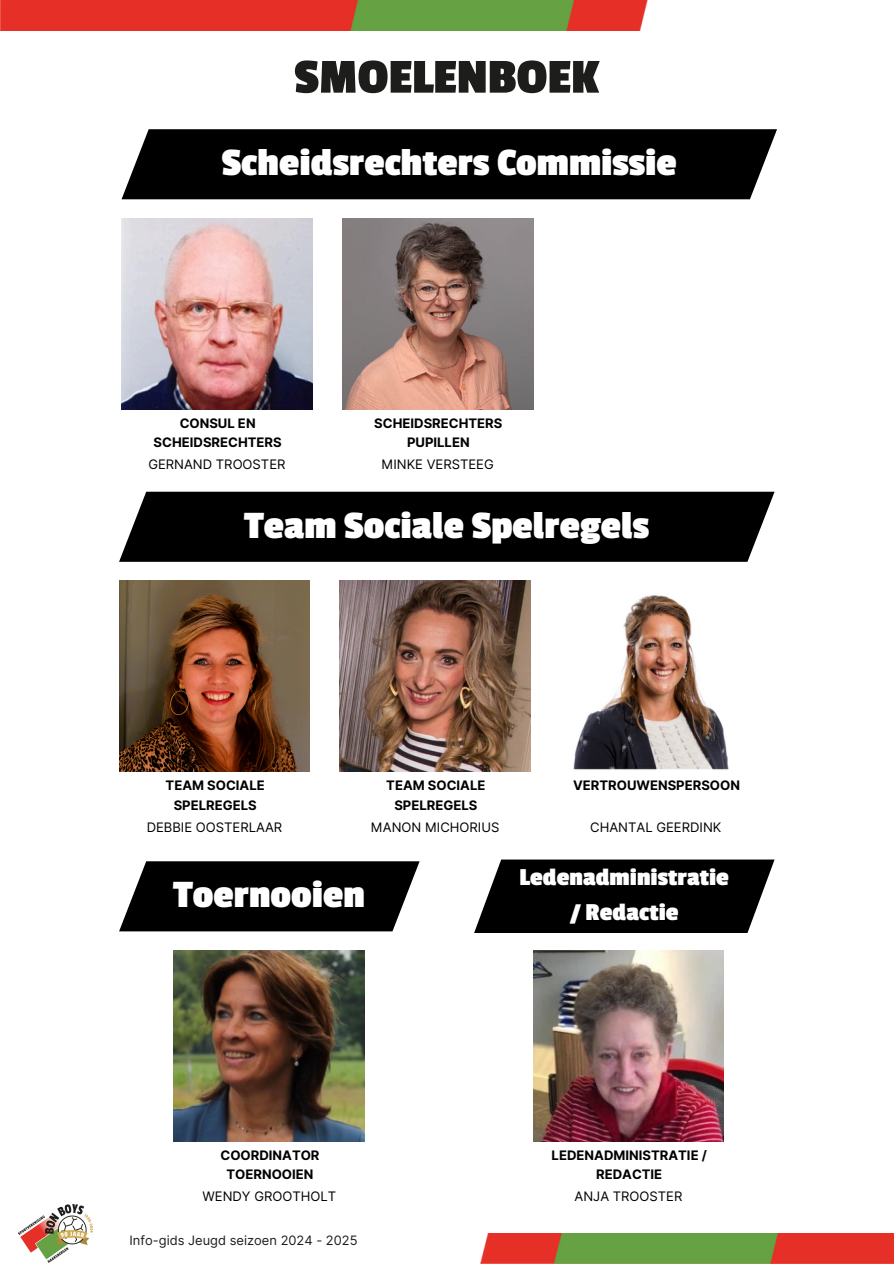
<style>
.page{position:relative;width:894px;height:1264px;background:#fff}
.page>*{position:absolute;margin:0;border:0;box-sizing:border-box;transform-origin:0 0}
.t1{font:700 51px "Passion One";color:#1d1e1b}
.t2{font:700 40.5px "Passion One";color:#fff}
.t3{font:700 25.5px/34.8px "Passion One";color:#fff;text-align:center}
.t4{font:700 13.05px/19.6px "Inter";color:#000;text-align:center}
.t5{font:13.05px "Inter";color:#000}
.t6{font:12.9px "Inter";color:#1d1e1b}
</style>
<div class="page">
<img style="left:480px;top:1233px;width:413px;height:30px">
<img style="left:19px;top:1204px;width:73px;height:57px">
<img style="left:0;top:0;width:647px;height:30px">
<img style="left:342px;top:218px;width:191px;height:191px">
<div style="left:121px;top:129px;width:655px;height:70px;background:#000"></div>
<img style="left:121px;top:218px;width:191px;height:191px">
<img style="left:339px;top:581px;width:191px;height:190px">
<div style="left:119px;top:491px;width:655px;height:71px;background:#000"></div>
<img style="left:119px;top:581px;width:191px;height:190px">
<img style="left:573px;top:595px;width:156px;height:175px">
<svg style="left:119px;top:861px;width:300px;height:70px;background:#171717"></svg>
<img style="left:174px;top:950px;width:190px;height:191px">
<img style="left:533px;top:950px;width:190px;height:191px">
<svg style="left:474px;top:859px;width:300px;height:74px;background:#181818"></svg>
<h4 class="t1" style="left:294px;top:50px;width:306px">SMOELENBOEK</h4>
<h5 class="t2" style="left:221px;top:141px;width:456px">Scheidsrechters Commissie</h5>
<p class="t4" style="left:154px;top:413px;width:129px">CONSUL EN<br>SCHEIDSRECHTERS</p>
<h4 class="t5" style="left:148px;top:456px;width:139px">GERNAND TROOSTER</h4>
<p class="t4" style="left:374px;top:413px;width:129px">SCHEIDSRECHTERS<br>PUPILLEN</p>
<h4 class="t5" style="left:381px;top:456px;width:114px">MINKE VERSTEEG</h4>
<h5 class="t2" style="left:244px;top:504px;width:406px">Team Sociale Spelregels</h5>
<h4 class="t4" style="left:165px;top:775px;width:101px">TEAM SOCIALE<br>SPELREGELS</h4>
<h5 class="t5" style="left:147px;top:819px;width:137px">DEBBIE OOSTERLAAR</h5>
<p class="t4" style="left:386px;top:775px;width:101px">TEAM SOCIALE<br>SPELREGELS</p>
<h4 class="t5" style="left:371px;top:819px;width:130px">MANON MICHORIUS</h4>
<h4 class="t2" style="left:173px;top:873px;width:193px">Toernooien</h4>
<h3 class="t4" style="left:573px;top:775px;width:168px">VERTROUWENSPERSOON</h3>
<p class="t5" style="left:590px;top:819px;width:133px">CHANTAL GEERDINK</p>
<p class="t3" style="left:519px;top:860px;width:211px">Ledenadministratie / Redactie</p>
<p class="t4" style="left:220px;top:1145px;width:100px">COORDINATOR<br>TOERNOOIEN</p>
<p class="t5" style="left:202px;top:1188px;width:135px">WENDY GROOTHOLT</p>
<p class="t6" style="left:129px;top:1232px;width:229px">Info-gids Jeugd seizoen 2024 - 2025</p>
<h4 class="t4" style="left:551px;top:1145px;width:157px">LEDENADMINISTRATIE /<br>REDACTIE</h4>
<h5 class="t5" style="left:574px;top:1188px;width:109px">ANJA TROOSTER</h5>
</div>
